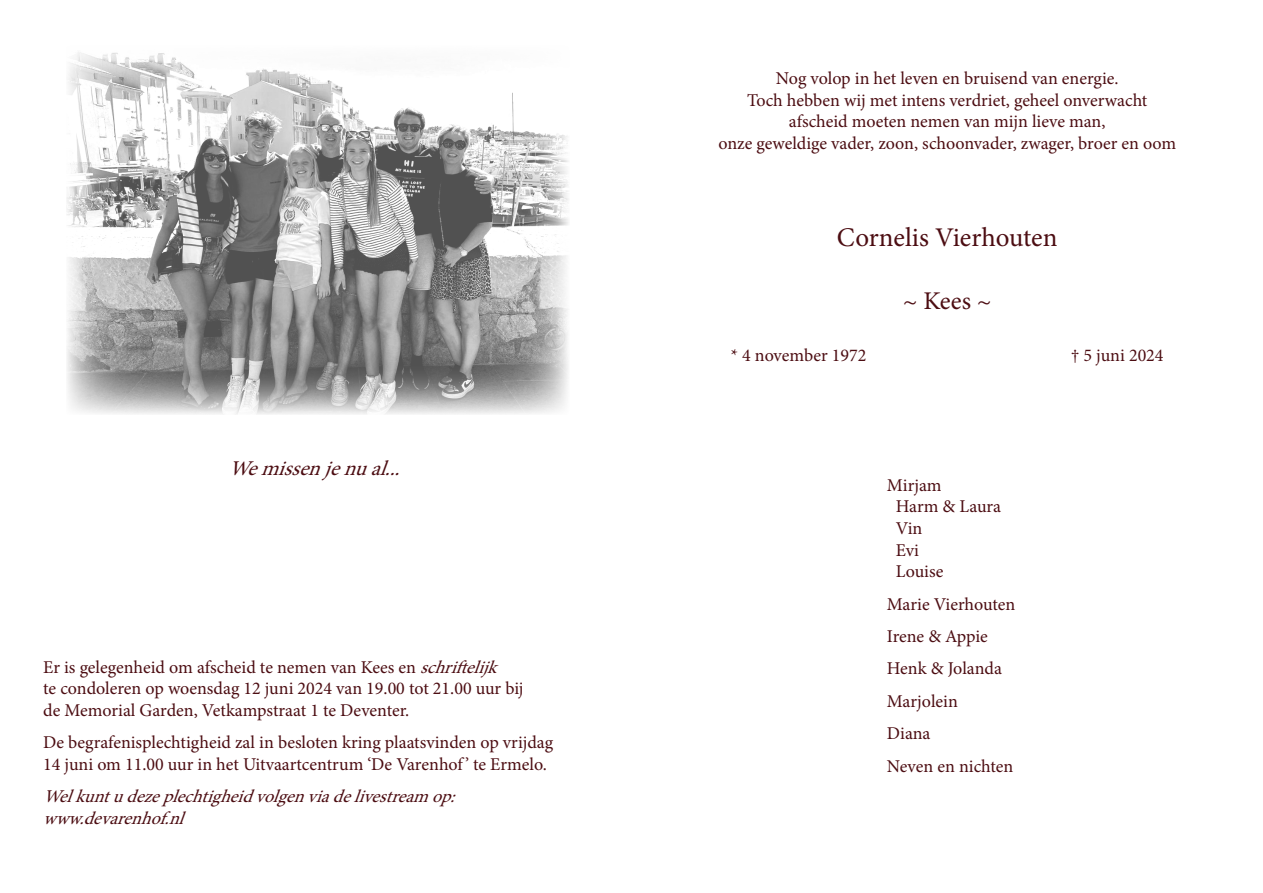
<style>
.page{position:relative;width:1263px;height:893px;background:#fff}
.page>*{position:absolute;margin:0;border:0;box-sizing:border-box;transform-origin:0 0}
.t1{font:27px "Minion Pro";letter-spacing:-.005em;color:#4c0d12}
.t2{font:25.5px "Minion Pro";color:#4c0d12}
.t3{font:italic 21px "Minion Pro";color:#4c0d12}
.t4{font:18px/21.6px "Minion Pro";color:#4c0d12}
.t5{font:italic 18px/21.6px "Minion Pro";color:#4c0d12}
.s1{font-style:italic}
</style>
<div class="page">
<img style="left:67px;top:52px;width:502px;height:362px">
<p class="t3" style="left:229px;top:454px;width:182px">Wemissenjenual...</p>
<p class="t4" style="left:43px;top:656px;width:463px">Er is gelegenheid om afscheid te nemen van Kees en <span class="s1">schriftelijk</span></p>
<p class="t4" style="left:43px;top:678px;width:482px">te condoleren op woensdag 12 juni 2024 van 19.00 tot 21.00 uur bij de Memorial Garden, Vetkampstraat 1 te Deventer.</p>
<p class="t4" style="left:43px;top:732px;width:511px">De begrafenisplechtigheid zal in besloten kring plaatsvinden op vrijdag<br>14 juni om 11.00 uur in het Uitvaartcentrum ‘De Varenhof ’ te Ermelo.</p>
<p class="t5" style="left:43px;top:786px;width:421px">Welkuntudezeplechtigheidvolgenviadelivestreamop: www.devarenhof.nl</p>
<p class="t4" style="left:718px;top:67px;width:459px;text-align:center">Nog volop in het leven en bruisend van energie.<br>Toch hebben wij met intens verdriet, geheel onverwacht afscheid moeten nemen van mijn lieve man,<br>onze geweldige vader, zoon, schoonvader, zwager, broer en oom</p>
<p class="t1" style="left:837px;top:219px;width:222px">Cornelis Vierhouten</p>
<p class="t2" style="left:903px;top:284px;width:90px">~ Kees ~</p>
<p class="t4" style="left:731px;top:345px;width:137px">* 4 november 1972</p>
<p class="t4" style="left:1071px;top:345px;width:94px">† 5 juni 2024</p>
<p class="t4" style="left:887px;top:474px;width:56px">Mirjam</p>
<p class="t4" style="left:896px;top:496px;width:107px">Harm &amp; Laura</p>
<p class="t4" style="left:896px;top:517px;width:28px">Vin</p>
<p class="t4" style="left:896px;top:539px;width:25px">Evi</p>
<p class="t4" style="left:896px;top:561px;width:49px">Louise</p>
<p class="t4" style="left:887px;top:593px;width:130px">Marie Vierhouten</p>
<p class="t4" style="left:887px;top:625px;width:102px">Irene &amp; Appie</p>
<p class="t4" style="left:887px;top:658px;width:117px">Henk &amp; Jolanda</p>
<p class="t4" style="left:887px;top:690px;width:72px">Marjolein</p>
<p class="t4" style="left:887px;top:723px;width:45px">Diana</p>
<p class="t4" style="left:887px;top:755px;width:128px">Neven en nichten</p>
</div>
